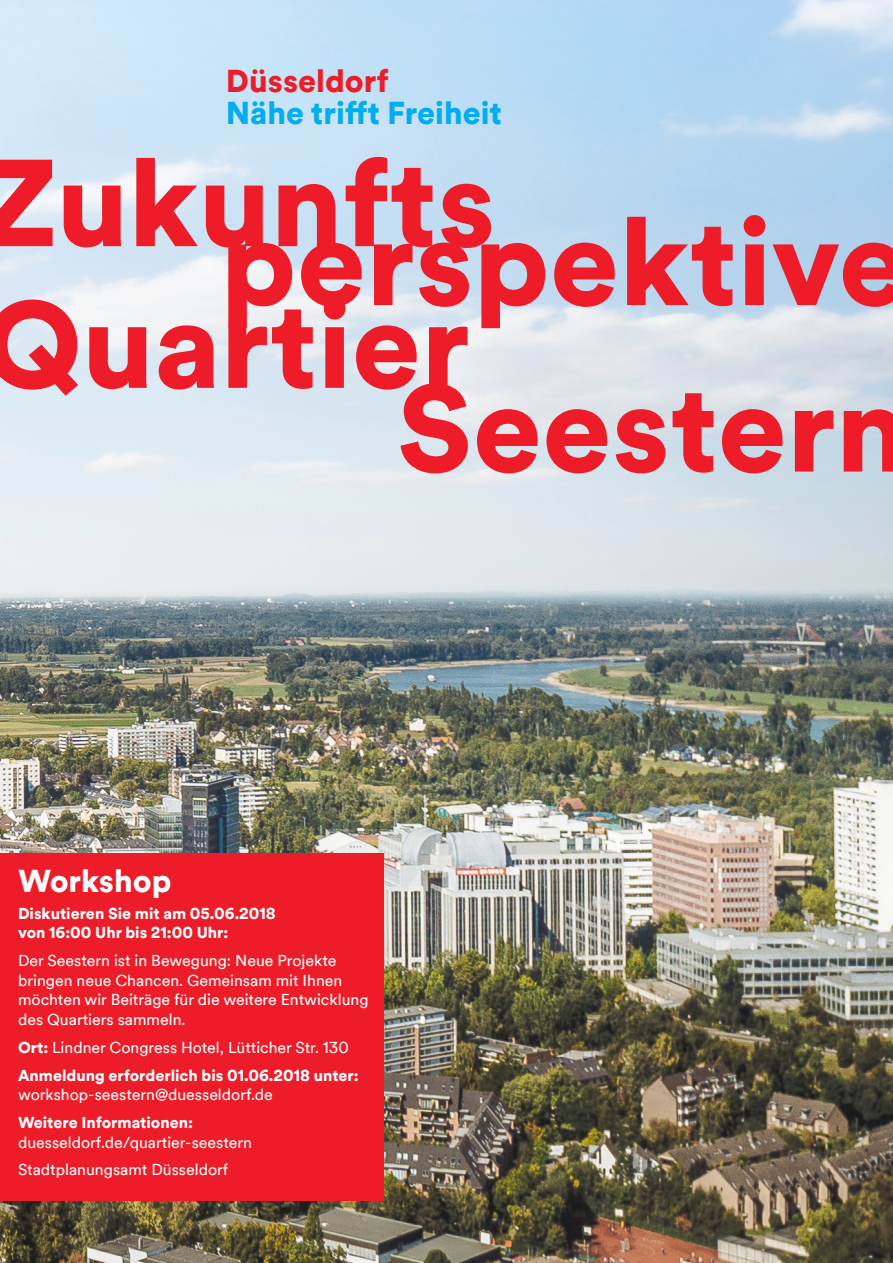
<style>
.page{position:relative;width:893px;height:1263px;background:#fff}
.page>*{position:absolute;margin:0;border:0;box-sizing:border-box;transform-origin:0 0}
.t1{font:900 121.95px "Duesseldorf Circular TT";color:#ee1c28}
.t2{font:900 31.65px "Duesseldorf Circular TT";color:#00aeef}
.t3{font:900 31.65px "Duesseldorf Circular TT";color:#ee1c28}
.t4{font:900 31.65px "Duesseldorf Circular TT";color:#fff}
.t5{font:15.75px/19.8px "Duesseldorf Circular TT";color:#fff}
.t6{font:900 15.75px/18.9px "Duesseldorf Circular TT";color:#fff}
.s1{font-weight:400}
</style>
<div class="page">
<img style="left:0;top:0;width:893px;height:1263px">
<div style="left:0;top:853px;width:383px;height:347px;background:#ee1c28"></div>
<h2 class="t3" style="left:226px;top:59px;width:164px">Düsseldorf</h2>
<h2 class="t2" style="left:226px;top:91px;width:278px">Nähe trifft Freiheit</h2>
<h1 class="t1" style="left:-21px;top:118px;width:518px">Zukunfts</h1>
<h1 class="t1" style="left:220px;top:177px;width:689px">perspektive</h1>
<h1 class="t1" style="left:-17px;top:260px;width:489px">Quartier</h1>
<h1 class="t1" style="left:397px;top:344px;width:513px">Seestern</h1>
<h2 class="t4" style="left:18px;top:859px;width:155px">Workshop</h2>
<p class="t6" style="left:18px;top:904px;width:259px">Diskutieren Sie mit am 05.06.2018 von 16:00 Uhr bis 21:00 Uhr:</p>
<p class="t5" style="left:18px;top:950px;width:352px">Der Seestern ist in Bewegung: Neue Projekte bringen neue Chancen. Gemeinsam mit Ihnen möchten wir Beiträge für die weitere Entwicklung des Quartiers sammeln.</p>
<p class="t6" style="left:18px;top:1033px;width:342px;line-height:27.6px">Ort: <span class="s1">Lindner Congress Hotel, Lütticher Str. 130<br></span>Anmeldung erforderlich bis 01.06.2018 unter:</p>
<p class="t5" style="left:18px;top:1084px;width:256px">workshop-seestern@duesseldorf.de</p>
<p class="t6" style="left:18px;top:1112px;width:176px">Weitere Informationen:</p>
<p class="t5" style="left:18px;top:1128px;width:235px;line-height:27.6px">duesseldorf.de/quartier-seestern<br>Stadtplanungsamt Düsseldorf</p>
</div>
